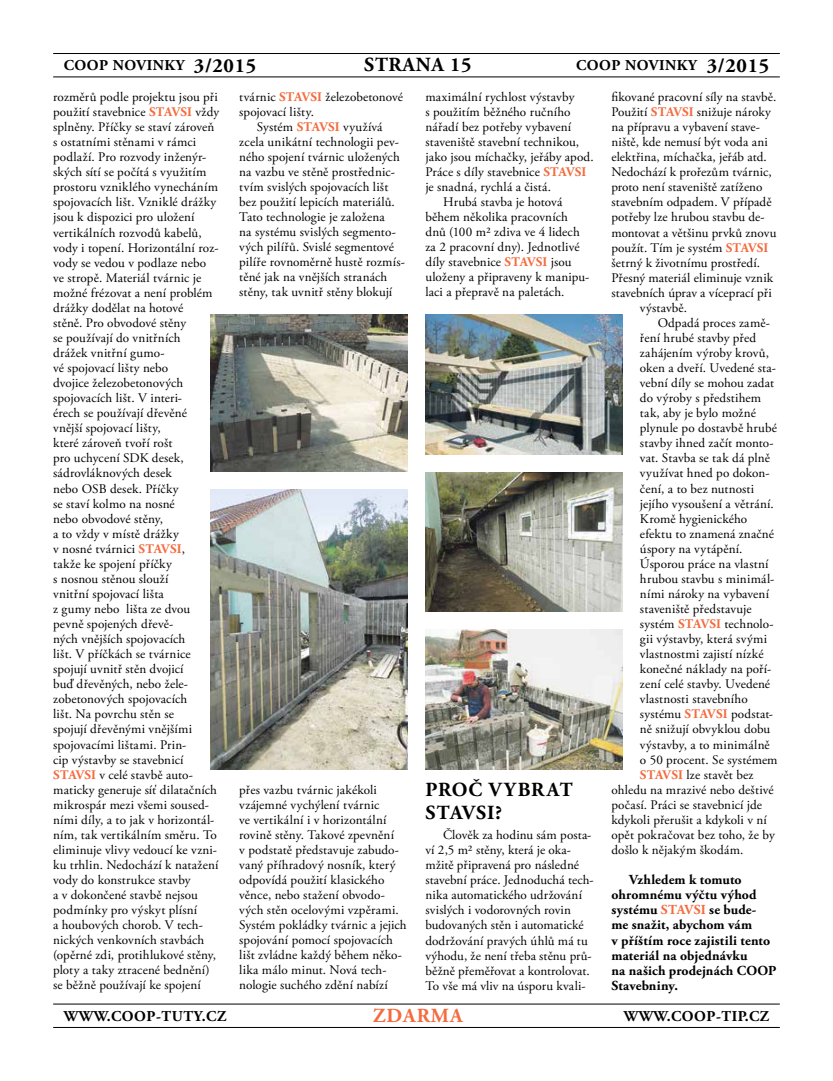
<style>
.page{position:relative;width:833px;height:1081px;background:#fff}
.page>*{position:absolute;margin:0;border:0;box-sizing:border-box;transform-origin:0 0}
.t1{font:700 20px/23.8px "Adobe Garamond Pro";letter-spacing:.035em;color:#000}
.t2{font:700 20px "Adobe Garamond Pro";letter-spacing:.05em;color:#f46b3e}
.t3{font:700 15px "Adobe Garamond Pro";letter-spacing:.035em;color:#000}
.t4{font:700 13.75px/15px "Adobe Garamond Pro";letter-spacing:.01em;color:#000}
.t5{font:13.12px/15px "Adobe Garamond Pro";letter-spacing:.01em;color:#000}
.s1{font-size:20px}
.s2{font-weight:700;color:#f46b3e}
.s3{color:#f46b3e}
</style>
<div class="page">
<hr style="left:53px;top:77px;width:727px;height:1px;background:#000">
<hr style="left:53px;top:53px;width:727px;height:1px;background:#000">
<hr style="left:53px;top:1027px;width:727px;height:1px;background:#000">
<hr style="left:53px;top:1003px;width:727px;height:1px;background:#000">
<img style="left:211px;top:489px;width:196px;height:280px">
<img style="left:211px;top:315px;width:196px;height:156px">
<img style="left:425px;top:315px;width:197px;height:139px">
<img style="left:425px;top:629px;width:197px;height:140px">
<img style="left:425px;top:472px;width:197px;height:140px">
<p class="t3" style="left:64px;top:57px;width:194px">COOP NOVINKY <span class="s1">3/2015</span></p>
<h1 class="t1" style="left:364px;top:54px;width:109px">STRANA 15</h1>
<p class="t3" style="left:576px;top:57px;width:195px">COOP NOVINKY <span class="s1">3/2015</span></p>
<p class="t5" style="left:53px;top:90px;width:168px">rozměrů podle projektu jsou při použití stavebnice <span class="s2">STAVSI</span> vždy splněny. Příčky se staví zároveň s ostatními stěnami v rámci podlaží. Pro rozvody inženýr&shy;ských sítí se počítá s využitím prostoru vzniklého vynecháním spojovacích lišt. Vzniklé drážky jsou k dispozici pro uložení vertikálních rozvodů kabelů, vody i topení. Horizontální roz&shy;vody se vedou v podlaze nebo ve stropě. Materiál tvárnic je možné frézovat a není problém drážky dodělat na hotové<br>stěně. Pro obvodové stěny<br>se používají do vnitřních<br>drážek vnitřní gumo-<br>vé spojovací lišty nebo<br>dvojice železobetonových spojovacích lišt. V interi-<br>érech se používají dřevěné vnější spojovací lišty,<br>které zároveň tvoří rošt<br>pro uchycení SDK desek, sádrovláknových desek<br>nebo OSB desek. Příčky<br>se staví kolmo na nosné<br>nebo obvodové stěny,<br>a to vždy v místě drážky<br>v nosné tvárnici <span class="s2">STAVSI</span>,<br>takže ke spojení příčky<br>s nosnou stěnou slouží<br>vnitřní spojovací lišta<br>z gumy nebo lišta ze dvou pevně spojených dřevě-<br>ných vnějších spojovacích<br>lišt. V příčkách se tvárnice spojují uvnitř stěn dvojicí<br>buď dřevěných, nebo žele&shy;zobetonových spojovacích<br>lišt. Na povrchu stěn se<br>spojují dřevěnými vnějšími spojovacími lištami. Prin-<br>cip výstavby se stavebnicí<br><span class="s2">STAVSI</span> v celé stavbě auto&shy;maticky generuje síť dilatačních mikrospár mezi všemi soused&shy;ními díly, a to jak v horizontál&shy;ním, tak vertikálním směru. To eliminuje vlivy vedoucí ke vzni&shy;ku trhlin. Nedochází k natažení vody do konstrukce stavby<br>a v dokončené stavbě nejsou podmínky pro výskyt plísní<br>a houbových chorob. V tech&shy;nických venkovních stavbách (opěrné zdi, protihlukové stěny, ploty a taky ztracené bednění) se běžně používají ke spojení</p>
<p class="t5" style="left:239px;top:90px;width:165px">tvárnic <span class="s2">STAVSI</span> železobetonové</p>
<p class="t5" style="left:239px;top:105px;width:76px">spojovací lišty.</p>
<p class="t5" style="left:257px;top:120px;width:127px">Systém <span class="s2">STAVSI</span> využívá</p>
<p class="t5" style="left:239px;top:135px;width:161px">zcela unikátní technologii pev-</p>
<p class="t5" style="left:239px;top:150px;width:162px">ného spojení tvárnic uložených</p>
<p class="t5" style="left:239px;top:165px;width:157px">na vazbu ve stěně prostřednic-</p>
<p class="t5" style="left:239px;top:180px;width:151px">tvím svislých spojovacích lišt</p>
<p class="t5" style="left:239px;top:195px;width:157px">bez použití lepicích materiálů.</p>
<p class="t5" style="left:239px;top:210px;width:147px">Tato technologie je založena</p>
<p class="t5" style="left:239px;top:225px;width:158px">na systému svislých segmento-</p>
<p class="t5" style="left:239px;top:240px;width:156px">vých pilířů. Svislé segmentové</p>
<p class="t5" style="left:239px;top:255px;width:167px">pilíře rovnoměrně hustě rozmís-</p>
<p class="t5" style="left:239px;top:270px;width:150px">těné jak na vnějších stranách</p>
<p class="t5" style="left:239px;top:285px;width:154px">stěny, tak uvnitř stěny blokují</p>
<p class="t5" style="left:239px;top:782px;width:169px">přes vazbu tvárnic jakékoli vzájemné vychýlení tvárnic<br>ve vertikální i v horizontální rovině stěny. Takové zpevnění<br>v podstatě představuje zabudo&shy;vaný příhradový nosník, který odpovídá použití klasického věnce, nebo stažení obvodo&shy;vých stěn ocelovými vzpěrami.<br>Systém pokládky tvárnic a jejich spojování pomocí spojovacích lišt zvládne každý během něko&shy;lika málo minut. Nová tech&shy;nologie suchého zdění nabízí</p>
<p class="t5" style="left:425px;top:89px;width:151px">maximální rychlost výstavby</p>
<p class="t5" style="left:425px;top:104px;width:147px">s použitím běžného ručního</p>
<p class="t5" style="left:425px;top:120px;width:147px">nářadí bez potřeby vybavení</p>
<p class="t5" style="left:425px;top:135px;width:155px">staveniště stavební technikou,</p>
<p class="t5" style="left:425px;top:150px;width:170px">jako jsou míchačky, jeřáby apod.</p>
<p class="t5" style="left:425px;top:165px;width:162px">Práce s díly stavebnice <span class="s2">STAVSI</span></p>
<p class="t5" style="left:425px;top:180px;width:127px">je snadná, rychlá a čistá.</p>
<p class="t5" style="left:443px;top:195px;width:121px">Hrubá stavba je hotová</p>
<p class="t5" style="left:425px;top:210px;width:144px">během několika pracovních</p>
<p class="t5" style="left:425px;top:225px;width:156px">dnů (100 m2 zdiva ve 4 lidech</p>
<p class="t5" style="left:425px;top:240px;width:156px">za 2 pracovní dny). Jednotlivé</p>
<p class="t5" style="left:425px;top:255px;width:148px">díly stavebnice <span class="s2">STAVSI</span> jsou</p>
<p class="t5" style="left:425px;top:270px;width:165px">uloženy a připraveny k manipu-</p>
<p class="t5" style="left:425px;top:285px;width:141px">laci a přepravě na paletách.</p>
<h1 class="t1" style="left:425px;top:778px;width:149px">PROČ VYBRAT<br>STAVSI?</h1>
<p class="t5" style="left:425px;top:828px;width:170px;text-indent:18px">Člověk za hodinu sám posta&shy;ví 2,5 m2 stěny, která je oka&shy;mžitě připravená pro následné stavební práce. Jednoduchá tech&shy;nika automatického udržování svislých i vodorovných rovin budovaných stěn i automatické dodržování pravých úhlů má tu výhodu, že není třeba stěnu prů&shy;běžně přeměřovat a kontrolovat.<br>To vše má vliv na úsporu kvali-</p>
<p class="t5" style="left:611px;top:90px;width:166px">fikované pracovní síly na stavbě.</p>
<p class="t5" style="left:611px;top:105px;width:161px">Použití <span class="s2">STAVSI</span> snižuje nároky</p>
<p class="t5" style="left:611px;top:120px;width:150px">na přípravu a vybavení stave-</p>
<p class="t5" style="left:611px;top:135px;width:158px">niště, kde nemusí být voda ani</p>
<p class="t5" style="left:611px;top:150px;width:157px">elektřina, míchačka, jeřáb atd.</p>
<p class="t5" style="left:611px;top:165px;width:162px">Nedochází k prořezům tvárnic,</p>
<p class="t5" style="left:611px;top:180px;width:152px">proto není staveniště zatíženo</p>
<p class="t5" style="left:611px;top:195px;width:162px">stavebním odpadem. V případě</p>
<p class="t5" style="left:611px;top:210px;width:155px">potřeby lze hrubou stavbu de-</p>
<p class="t5" style="left:611px;top:225px;width:166px">montovat a většinu prvků znovu</p>
<p class="t5" style="left:611px;top:240px;width:158px">použít. Tím je systém <span class="s2">STAVSI</span></p>
<p class="t5" style="left:611px;top:255px;width:150px">šetrný k životnímu prostředí.</p>
<p class="t5" style="left:611px;top:270px;width:163px">Přesný materiál eliminuje vznik</p>
<p class="t5" style="left:611px;top:285px;width:162px">stavebních úprav a víceprací při</p>
<p class="t5" style="left:640px;top:301px;width:49px">výstavbě.</p>
<p class="t5" style="left:657px;top:316px;width:114px">Odpadá proces zamě-</p>
<p class="t5" style="left:640px;top:331px;width:118px">ření hrubé stavby před</p>
<p class="t5" style="left:640px;top:346px;width:131px">zahájením výroby krovů,</p>
<p class="t5" style="left:640px;top:361px;width:137px">oken a dveří. Uvedené sta-</p>
<p class="t5" style="left:640px;top:376px;width:136px">vební díly se mohou zadat</p>
<p class="t5" style="left:640px;top:391px;width:123px">do výroby s předstihem</p>
<p class="t5" style="left:640px;top:406px;width:117px">tak, aby je bylo možné</p>
<p class="t5" style="left:640px;top:421px;width:138px">plynule po dostavbě hrubé</p>
<p class="t5" style="left:640px;top:436px;width:135px">stavby ihned začít monto-</p>
<p class="t5" style="left:640px;top:451px;width:131px">vat. Stavba se tak dá plně</p>
<p class="t5" style="left:640px;top:466px;width:131px">využívat hned po dokon-</p>
<p class="t5" style="left:640px;top:481px;width:116px">čení, a to bez nutnosti</p>
<p class="t5" style="left:640px;top:496px;width:135px">jejího vysoušení a větrání.</p>
<p class="t5" style="left:640px;top:511px;width:109px">Kromě hygienického</p>
<p class="t5" style="left:640px;top:526px;width:135px">efektu to znamená značné</p>
<p class="t5" style="left:640px;top:541px;width:104px">úspory na vytápění.</p>
<p class="t5" style="left:640px;top:556px;width:130px">Úsporou práce na vlastní</p>
<p class="t5" style="left:640px;top:572px;width:136px">hrubou stavbu s minimál-</p>
<p class="t5" style="left:640px;top:587px;width:131px">ními nároky na vybavení</p>
<p class="t5" style="left:640px;top:602px;width:113px">staveniště představuje</p>
<p class="t5" style="left:640px;top:617px;width:135px">systém <span class="s2">STAVSI</span> technolo-</p>
<p class="t5" style="left:640px;top:632px;width:129px">gii výstavby, která svými</p>
<p class="t5" style="left:640px;top:647px;width:125px">vlastnostmi zajistí nízké</p>
<p class="t5" style="left:640px;top:662px;width:133px">konečné náklady na poří-</p>
<p class="t5" style="left:640px;top:677px;width:132px">zení celé stavby. Uvedené</p>
<p class="t5" style="left:640px;top:692px;width:109px">vlastnosti stavebního</p>
<p class="t5" style="left:640px;top:707px;width:135px">systému <span class="s2">STAVSI</span> podstat-</p>
<p class="t5" style="left:640px;top:722px;width:132px">ně snižují obvyklou dobu</p>
<p class="t5" style="left:640px;top:737px;width:131px">výstavby, a to minimálně</p>
<p class="t5" style="left:640px;top:752px;width:139px">o 50 procent. Se systémem</p>
<p class="t5" style="left:640px;top:767px;width:115px"><span class="s2">STAVSI</span> lze stavět bez</p>
<p class="t5" style="left:611px;top:782px;width:164px">ohledu na mrazivé nebo deštivé</p>
<p class="t5" style="left:611px;top:797px;width:152px">počasí. Práci se stavebnicí jde</p>
<p class="t5" style="left:611px;top:812px;width:157px">kdykoli přerušit a kdykoli v ní</p>
<p class="t5" style="left:611px;top:827px;width:165px">opět pokračovat bez toho, že by</p>
<p class="t5" style="left:611px;top:843px;width:134px">došlo k nějakým škodám.</p>
<p class="t4" style="left:611px;top:872px;width:166px;text-indent:18px">Vzhledem k tomuto ohromnému výčtu výhod systému <span class="s3">STAVSI</span> se bude&shy;me snažit, abychom vám<br>v příštím roce zajistili tento materiál na objednávku<br>na našich prodejnách COOP<br>Stavebniny.</p>
<p class="t3" style="left:64px;top:1007px;width:164px">WWW.COOP-TUTY.CZ</p>
<h1 class="t2" style="left:373px;top:1004px;width:91px">ZDARMA</h1>
<p class="t3" style="left:624px;top:1007px;width:147px">WWW.COOP-TIP.CZ</p>
</div>
